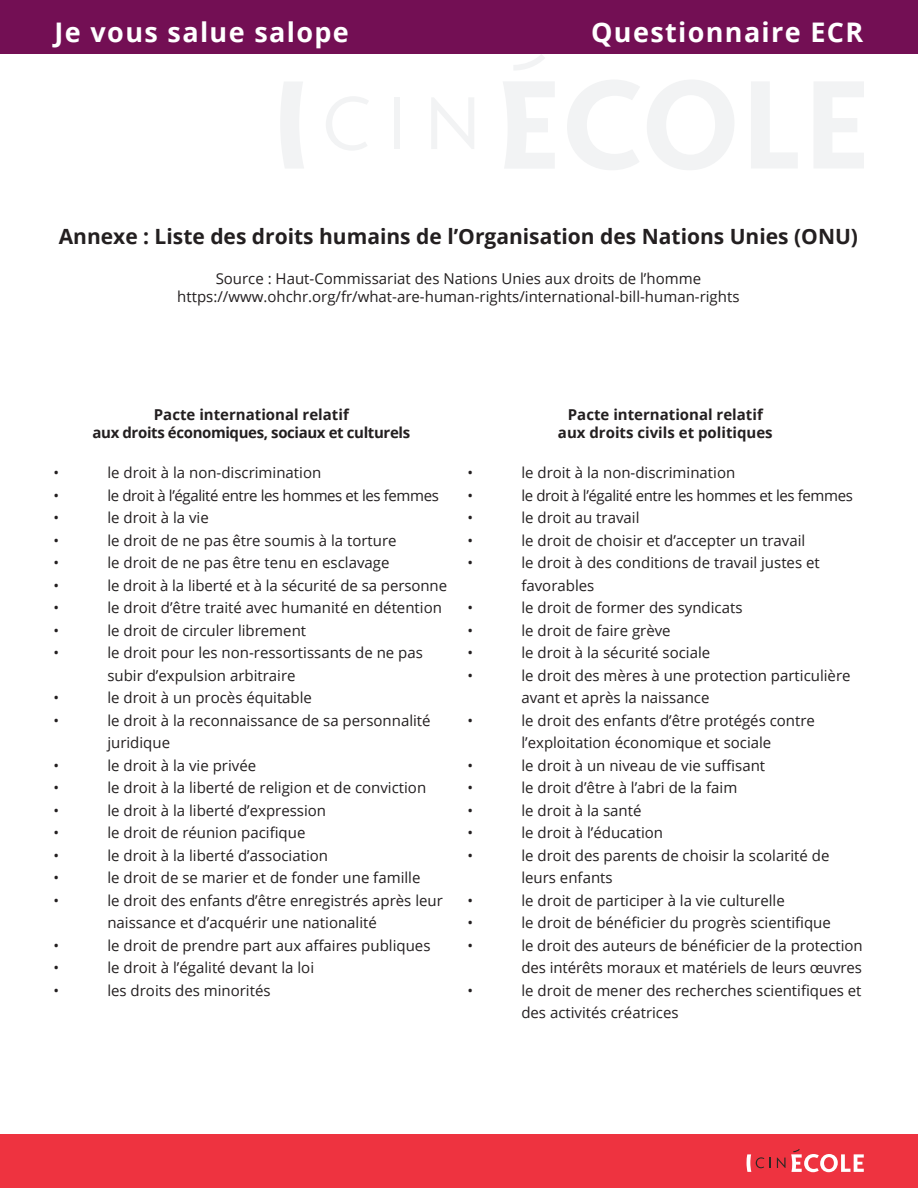
<style>
.page{position:relative;width:918px;height:1188px;background:#fff}
.page>*{position:absolute;margin:0;border:0;box-sizing:border-box;transform-origin:0 0}
.t1{font:700 27px "Open Sans";letter-spacing:.05em;color:#fff}
.t2{font:700 21px "Open Sans";color:#231f20}
.t3{font:15px/22.5px "Open Sans";color:#231f20}
.t4{font:15px "Open Sans";letter-spacing:-.025em;color:#231f20}
.t5{font:700 15px/18px "Open Sans";letter-spacing:-.025em;color:#231f20;text-align:center}
.t6{font:700 15px/18px "Open Sans";color:#231f20;text-align:center}
</style>
<div class="page">
<div style="left:0;top:1134px;width:918px;height:54px;background:#ee3340"></div>
<svg style="left:777px;top:1149px;width:87px;height:23px"></svg>
<svg style="left:747px;top:1154px;width:24px;height:18px"></svg>
<div style="left:0;top:0;width:918px;height:54px;background:#730f54"></div>
<div style="left:394px;top:97px;width:6px;height:52px;background:#f2f3f4"></div>
<svg style="left:280px;top:82px;width:24px;height:86px"></svg>
<svg style="left:431px;top:98px;width:43px;height:51px"></svg>
<svg style="left:567px;top:80px;width:73px;height:90px"></svg>
<svg style="left:647px;top:80px;width:87px;height:90px"></svg>
<svg style="left:751px;top:82px;width:47px;height:86px"></svg>
<svg style="left:503px;top:82px;width:52px;height:86px"></svg>
<svg style="left:514px;top:55px;width:31px;height:15px"></svg>
<svg style="left:814px;top:82px;width:50px;height:86px"></svg>
<svg style="left:326px;top:96px;width:42px;height:54px"></svg>
<h1 class="t1" style="left:55px;top:13px;width:296px">Je vous salue salope</h1>
<h1 class="t1" style="left:591px;top:13px;width:274px">Questionnaire ECR</h1>
<h2 class="t2" style="left:59px;top:222px;width:801px">Annexe : Liste des droits humains de l’Organisation des Nations Unies (ONU)</h2>
<p class="t3" style="left:177px;top:269px;width:564px;line-height:18px;text-align:center">Source : Haut-Commissariat des Nations Unies aux droits de l’homme https://www.ohchr.org/fr/what-are-human-rights/international-bill-human-rights</p>
<p class="t5" style="left:93px;top:405px;width:319px">Pacte international relatif<br>aux droits économiques, sociaux et culturels</p>
<p class="t3" style="left:53px;top:461px;width:7px">•</p>
<p class="t3" style="left:107px;top:461px;width:215px">le droit à la non-discrimination</p>
<p class="t3" style="left:53px;top:484px;width:7px">•</p>
<p class="t4" style="left:107px;top:485px;width:333px">le droit à l’égalité entre les hommes et les femmes</p>
<p class="t3" style="left:53px;top:506px;width:7px">•</p>
<p class="t3" style="left:107px;top:506px;width:103px">le droit à la vie</p>
<p class="t3" style="left:53px;top:529px;width:7px">•</p>
<p class="t3" style="left:107px;top:529px;width:291px">le droit de ne pas être soumis à la torture</p>
<p class="t3" style="left:53px;top:551px;width:7px">•</p>
<p class="t3" style="left:107px;top:551px;width:284px">le droit de ne pas être tenu en esclavage</p>
<p class="t3" style="left:53px;top:574px;width:7px">•</p>
<p class="t3" style="left:107px;top:574px;width:341px">le droit à la liberté et à la sécurité de sa personne</p>
<p class="t3" style="left:53px;top:596px;width:7px">•</p>
<p class="t3" style="left:107px;top:596px;width:336px">le droit d’être traité avec humanité en détention</p>
<p class="t3" style="left:53px;top:619px;width:7px">•</p>
<p class="t3" style="left:107px;top:619px;width:200px">le droit de circuler librement</p>
<p class="t3" style="left:53px;top:641px;width:7px">•</p>
<p class="t3" style="left:107px;top:641px;width:317px">le droit pour les non-ressortissants de ne pas subir d’expulsion arbitraire</p>
<p class="t3" style="left:53px;top:686px;width:7px">•</p>
<p class="t3" style="left:107px;top:686px;width:206px">le droit à un procès équitable</p>
<p class="t3" style="left:53px;top:709px;width:7px">•</p>
<p class="t3" style="left:107px;top:709px;width:325px">le droit à la reconnaissance de sa personnalité juridique</p>
<p class="t3" style="left:53px;top:754px;width:7px">•</p>
<p class="t3" style="left:107px;top:754px;width:150px">le droit à la vie privée</p>
<p class="t3" style="left:53px;top:776px;width:7px">•</p>
<p class="t3" style="left:107px;top:776px;width:320px">le droit à la liberté de religion et de conviction</p>
<p class="t3" style="left:53px;top:799px;width:7px">•</p>
<p class="t3" style="left:107px;top:799px;width:220px">le droit à la liberté d’expression</p>
<p class="t3" style="left:53px;top:821px;width:7px">•</p>
<p class="t3" style="left:107px;top:821px;width:200px">le droit de réunion pacifique</p>
<p class="t3" style="left:53px;top:844px;width:7px">•</p>
<p class="t3" style="left:107px;top:844px;width:222px">le droit à la liberté d’association</p>
<p class="t3" style="left:53px;top:866px;width:7px">•</p>
<p class="t3" style="left:107px;top:866px;width:315px">le droit de se marier et de fonder une famille</p>
<p class="t3" style="left:53px;top:889px;width:7px">•</p>
<p class="t3" style="left:107px;top:889px;width:337px">le droit des enfants d’être enregistrés après leur naissance et d’acquérir une nationalité</p>
<p class="t3" style="left:53px;top:934px;width:7px">•</p>
<p class="t3" style="left:107px;top:934px;width:325px">le droit de prendre part aux affaires publiques</p>
<p class="t3" style="left:53px;top:956px;width:7px">•</p>
<p class="t3" style="left:107px;top:956px;width:208px">le droit à l’égalité devant la loi</p>
<p class="t3" style="left:53px;top:979px;width:7px">•</p>
<p class="t3" style="left:107px;top:979px;width:165px">les droits des minorités</p>
<p class="t6" style="left:558px;top:405px;width:216px">Pacte international relatif aux droits civils et politiques</p>
<p class="t3" style="left:467px;top:461px;width:7px">•</p>
<p class="t3" style="left:521px;top:461px;width:215px">le droit à la non-discrimination</p>
<p class="t3" style="left:467px;top:484px;width:7px">•</p>
<p class="t4" style="left:521px;top:485px;width:333px">le droit à l’égalité entre les hommes et les femmes</p>
<p class="t3" style="left:467px;top:506px;width:7px">•</p>
<p class="t3" style="left:521px;top:506px;width:120px">le droit au travail</p>
<p class="t3" style="left:467px;top:529px;width:7px">•</p>
<p class="t3" style="left:521px;top:529px;width:285px">le droit de choisir et d’accepter un travail</p>
<p class="t3" style="left:467px;top:551px;width:7px">•</p>
<p class="t3" style="left:521px;top:551px;width:300px">le droit à des conditions de travail justes et favorables</p>
<p class="t3" style="left:467px;top:596px;width:7px">•</p>
<p class="t3" style="left:521px;top:596px;width:223px">le droit de former des syndicats</p>
<p class="t3" style="left:467px;top:619px;width:7px">•</p>
<p class="t3" style="left:521px;top:619px;width:151px">le droit de faire grève</p>
<p class="t3" style="left:467px;top:641px;width:7px">•</p>
<p class="t3" style="left:521px;top:641px;width:190px">le droit à la sécurité sociale</p>
<p class="t3" style="left:467px;top:664px;width:7px">•</p>
<p class="t3" style="left:521px;top:664px;width:331px">le droit des mères à une protection particulière avant et après la naissance</p>
<p class="t3" style="left:467px;top:709px;width:7px">•</p>
<p class="t3" style="left:521px;top:709px;width:295px">le droit des enfants d’être protégés contre l’exploitation économique et sociale</p>
<p class="t3" style="left:467px;top:754px;width:7px">•</p>
<p class="t3" style="left:521px;top:754px;width:245px">le droit à un niveau de vie suffisant</p>
<p class="t3" style="left:467px;top:776px;width:7px">•</p>
<p class="t3" style="left:521px;top:776px;width:218px">le droit d’être à l’abri de la faim</p>
<p class="t3" style="left:467px;top:799px;width:7px">•</p>
<p class="t3" style="left:521px;top:799px;width:122px">le droit à la santé</p>
<p class="t3" style="left:467px;top:821px;width:7px">•</p>
<p class="t3" style="left:521px;top:821px;width:143px">le droit à l’éducation</p>
<p class="t3" style="left:467px;top:844px;width:7px">•</p>
<p class="t3" style="left:521px;top:844px;width:310px">le droit des parents de choisir la scolarité de leurs enfants</p>
<p class="t3" style="left:467px;top:889px;width:7px">•</p>
<p class="t3" style="left:521px;top:889px;width:265px">le droit de participer à la vie culturelle</p>
<p class="t3" style="left:467px;top:911px;width:7px">•</p>
<p class="t3" style="left:521px;top:911px;width:311px">le droit de bénéficier du progrès scientifique</p>
<p class="t3" style="left:467px;top:934px;width:7px">•</p>
<p class="t3" style="left:521px;top:934px;width:343px">le droit des auteurs de bénéficier de la protection des intérêts moraux et matériels de leurs œuvres</p>
<p class="t3" style="left:467px;top:979px;width:7px">•</p>
<p class="t3" style="left:521px;top:979px;width:342px">le droit de mener des recherches scientifiques et des activités créatrices</p>
</div>
